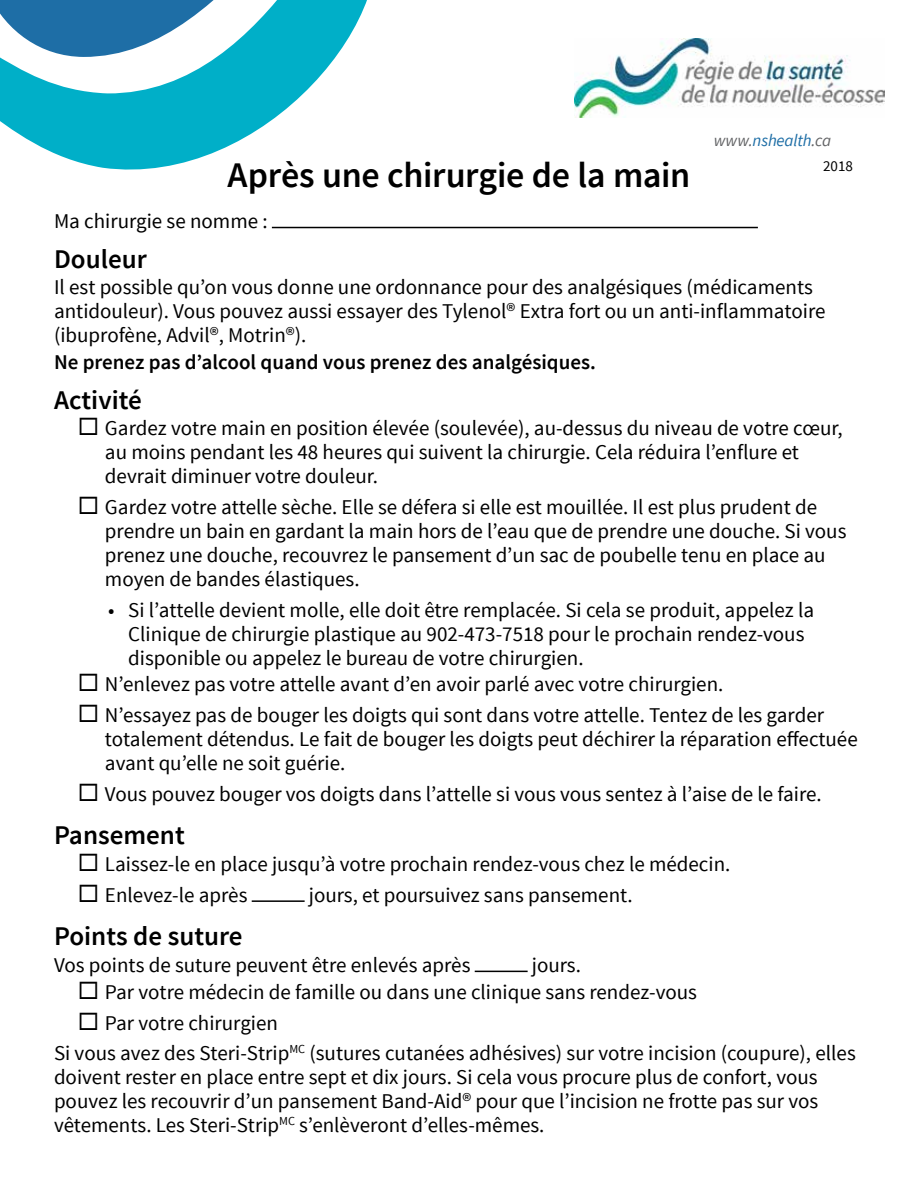
<style>
.page{position:relative;width:918px;height:1188px;background:#fff}
.page>*{position:absolute;margin:0;border:0;box-sizing:border-box;transform-origin:0 0}
.Pamphlet_Title{font:600 36px "Source Sans Pro";letter-spacing:-.01em;color:#000}
.Subheading__large{font:600 27px "Source Sans Pro";color:#000}
.body_text{font:21px/24px "Source Sans Pro";color:#000}
.body_text-2{font:600 21px "Source Sans Pro";color:#000}
.t1{font:italic 16.95px "Source Sans Pro";letter-spacing:-.01em;color:#1e6ea6}
.page{font:15px "Source Sans Pro";color:#000}
.s1{color:#636466}
</style>
<div class="page">
<hr style="left:272px;top:227px;width:486px;height:1px;background:#000">
<hr style="left:252px;top:900px;width:53px;height:2px;background:#000">
<hr style="left:475px;top:971px;width:53px;height:1px;background:#000">
<svg style="left:0;top:0;width:367px;height:170px"></svg>
<img style="left:575px;top:39px;width:310px;height:78px">
<p class="t1" style="left:714px;top:130px;width:119px"><span class="s1">www.</span>nshealth<span class="s1">.ca</span></p>
<p class="Pamphlet_Title" style="left:228px;top:152px;width:464px">Après une chirurgie de la main</p>
<p class="body_text" style="left:54px;top:210px;width:215px">Ma chirurgie se nomme :</p>
<p class="Subheading__large" style="left:54px;top:242px;width:94px">Douleur</p>
<p class="body_text" style="left:54px;top:276px;width:773px">Il est possible qu’on vous donne une ordonnance pour des analgésiques (médicaments antidouleur). Vous pouvez aussi essayer des Tylenol® Extra fort ou un anti-inflammatoire (ibuprofène, Advil®, Motrin®).</p>
<p class="body_text-2" style="left:54px;top:349px;width:543px">Ne prenez pas d’alcool quand vous prenez des analgésiques.</p>
<p class="Subheading__large" style="left:54px;top:383px;width:89px">Activité</p>
<p class="body_text" style="left:105px;top:417px;width:739px">Gardez votre main en position élevée (soulevée), au-dessus du niveau de votre cœur, au moins pendant les 48 heures qui suivent la chirurgie. Cela réduira l’enflure et devrait diminuer votre douleur.</p>
<p class="body_text" style="left:105px;top:495px;width:743px">Gardez votre attelle sèche. Elle se défera si elle est mouillée. Il est plus prudent de prendre un bain en gardant la main hors de l’eau que de prendre une douche. Si vous prenez une douche, recouvrez le pansement d’un sac de poubelle tenu en place au moyen de bandes élastiques.</p>
<p class="body_text" style="left:128px;top:598px;width:687px;text-indent:-20px">• Si l’attelle devient molle, elle doit être remplacée. Si cela se produit, appelez la<br>Clinique de chirurgie plastique au 902-473-7518 pour le prochain rendez-vous disponible ou appelez le bureau de votre chirurgien.</p>
<p class="body_text" style="left:105px;top:673px;width:620px">N’enlevez pas votre attelle avant d’en avoir parlé avec votre chirurgien.</p>
<p class="body_text" style="left:105px;top:704px;width:754px">N’essayez pas de bouger les doigts qui sont dans votre attelle. Tentez de les garder totalement détendus. Le fait de bouger les doigts peut déchirer la réparation effectuée avant qu’elle ne soit guérie.</p>
<p class="body_text" style="left:105px;top:782px;width:718px">Vous pouvez bouger vos doigts dans l’attelle si vous vous sentez à l’aise de le faire.</p>
<p class="Subheading__large" style="left:54px;top:818px;width:132px">Pansement</p>
<p class="body_text" style="left:105px;top:853px;width:627px">Laissez-le en place jusqu’à votre prochain rendez-vous chez le médecin.</p>
<p class="body_text" style="left:105px;top:883px;width:144px">Enlevez-le après</p>
<p class="body_text" style="left:309px;top:883px;width:325px">jours, et poursuivez sans pansement.</p>
<p class="Subheading__large" style="left:54px;top:919px;width:190px">Points de suture</p>
<p class="body_text" style="left:54px;top:954px;width:418px">Vos points de suture peuvent être enlevés après</p>
<p class="body_text" style="left:532px;top:954px;width:51px">jours.</p>
<p class="body_text" style="left:105px;top:980px;width:594px">Par votre médecin de famille ou dans une clinique sans rendez-vous</p>
<p class="body_text" style="left:105px;top:1011px;width:175px">Par votre chirurgien</p>
<p class="body_text" style="left:54px;top:1042px;width:803px">Si vous avez des Steri-Strip<sup>MC</sup> (sutures cutanées adhésives) sur votre incision (coupure), elles doivent rester en place entre sept et dix jours. Si cela vous procure plus de confort, vous pouvez les recouvrir d’un pansement Band-Aid® pour que l’incision ne frotte pas sur vos vêtements. Les Steri-Strip<sup>MC</sup> s’enlèveront d’elles-mêmes.</p>
<p class="page" style="left:823px;top:157px;width:31px">2018</p>
</div>
